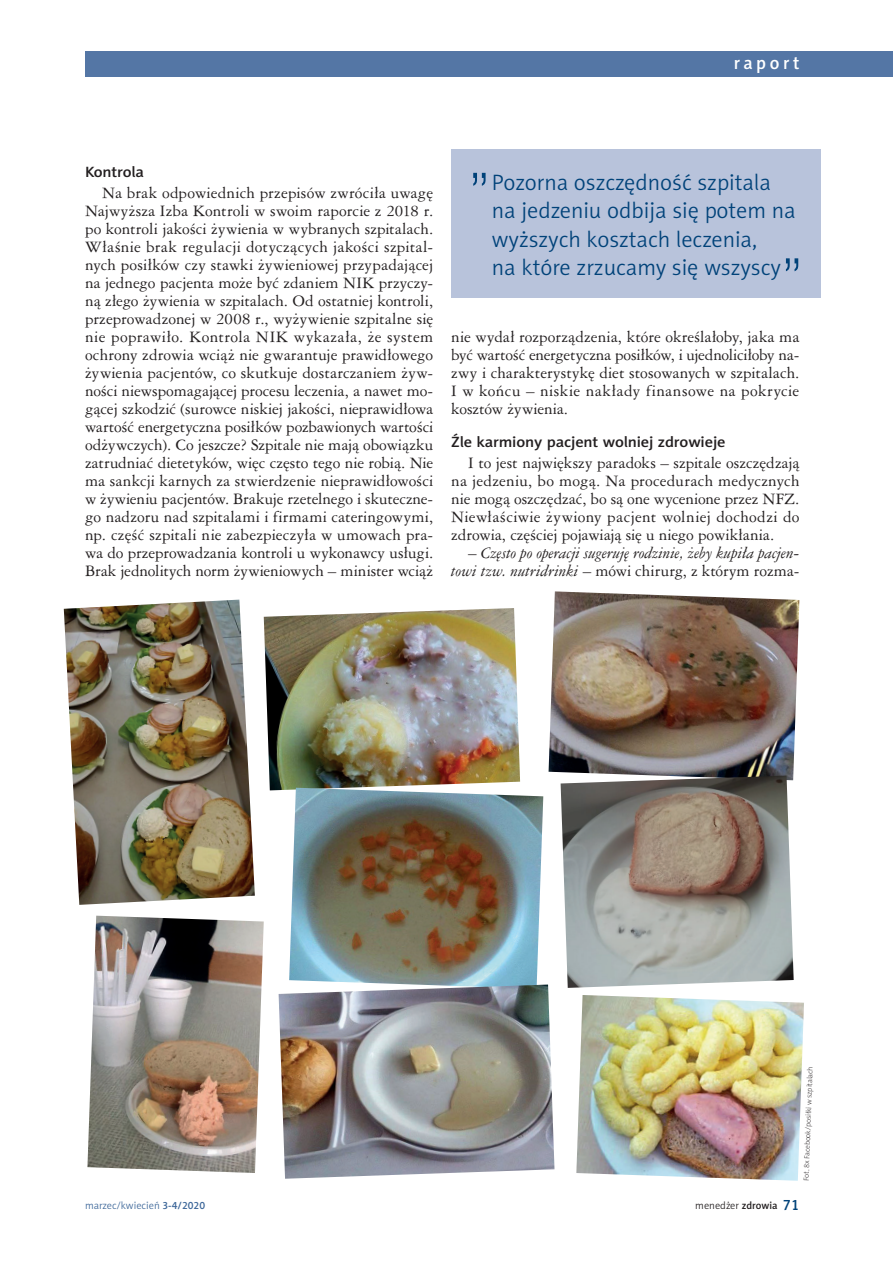
<style>
.page{position:relative;width:893px;height:1263px;background:#fff}
.page>*{position:absolute;margin:0;border:0;box-sizing:border-box;transform-origin:0 0}
.t1{font:52.5px "Swis 721 Lt PL";color:#004279}
.t2{font:22.5px/28.5px "Naomi Sans EFN Light";color:#004279}
.t3{font:18px "Naomi Sans EFN Medium";letter-spacing:.2em;color:#fff}
.t4{font:15px/18px "Ameri Garmnd PL";letter-spacing:.005em;color:#231f20;text-align:justify}
.t5{font:italic 15px/18px "Ameri Garmnd PL";letter-spacing:-.005em;color:#231f20;text-align:right}
.t6{font:15px "Naomi Sans EFN Medium";letter-spacing:-.01em;color:#231f20;scale:1.1 1}
.t7{font:10.5px "Naomi Sans EFN Light";color:#3d6799}
.t8{font:10.5px "Naomi Sans EFN Light";color:#231f20}
.t9{font:7.5px "Naomi Sans EFN Thin";color:#231f20}
.s1{font-style:normal}
.s2{font-family:"Naomi Sans EFN Medium"}
.s3{font-family:"Naomi Sans EFN Medium";font-size:15px;color:#004279}
</style>
<div class="page">
<div style="left:85px;top:51px;width:808px;height:26px;background:#5476a5"></div>
<div style="left:451px;top:149px;width:370px;height:149px;background:#b8c3db"></div>
<img style="left:87px;top:916px;width:177px;height:257px">
<img style="left:264px;top:608px;width:256px;height:182px">
<img style="left:576px;top:995px;width:228px;height:186px">
<img style="left:289px;top:788px;width:254px;height:196px">
<img style="left:279px;top:984px;width:275px;height:195px">
<img style="left:549px;top:591px;width:250px;height:185px">
<img style="left:64px;top:600px;width:191px;height:305px">
<img style="left:561px;top:776px;width:233px;height:212px">
<p class="t3" style="left:734px;top:52px;width:67px">raport</p>
<p class="t6" style="left:85px;top:163px;width:55px">Kontrola</p>
<p class="t4" style="left:85px;top:183px;width:350px;text-indent:17px">Na brak odpowiednich przepisów zwróciła uwagę Najwyższa Izba Kontroli w swoim raporcie z 2018 r. po kontroli jakości żywienia w wybranych szpitalach.<br>Właśnie brak regulacji dotyczących jakości szpital&shy;nych posiłków czy stawki żywieniowej przypadającej na jednego pacjenta może być zdaniem NIK przyczy&shy;ną złego żywienia w szpitalach. Od ostatniej kontroli, przeprowadzonej w 2008 r., wyżywienie szpitalne się nie poprawiło. Kontrola NIK wykazała, że system ochrony zdrowia wciąż nie gwarantuje prawidłowego żywienia pacjentów, co skutkuje dostarczaniem żyw&shy;ności niewspomagającej procesu leczenia, a nawet mo&shy;gącej szkodzić (surowce niskiej jakości, nieprawidłowa wartość energetyczna posiłków pozbawionych wartości odżywczych). Co jeszcze? Szpitale nie mają obowiązku zatrudniać dietetyków, więc często tego nie robią. Nie ma sankcji karnych za stwierdzenie nieprawidłowości w żywieniu pacjentów. Brakuje rzetelnego i skuteczne&shy;go nadzoru nad szpitalami i firmami cateringowymi, np. część szpitali nie zabezpieczyła w umowach pra&shy;wa do przeprowadzania kontroli u wykonawcy usługi.<br>Brak jednolitych norm żywieniowych – minister wciąż</p>
<h1 class="t1" style="left:468px;top:159px;width:24px">”</h1>
<h2 class="t2" style="left:492px;top:168px;width:305px">Pozorna oszczędność szpitala na jedzeniu odbija się potem na wyższych kosztach leczenia,<br>na które zrzucamy się wszyscy</h2>
<h1 class="t1" style="left:781px;top:245px;width:24px">”</h1>
<p class="t4" style="left:451px;top:327px;width:350px">nie wydał rozporządzenia, które określałoby, jaka ma być wartość energetyczna posiłków, i ujednoliciłoby na&shy;zwy i charakterystykę diet stosowanych w szpitalach.<br>I w końcu – niskie nakłady finansowe na pokrycie kosztów żywienia.</p>
<p class="t6" style="left:451px;top:433px;width:251px">Źle karmiony pacjent wolniej zdrowieje</p>
<p class="t4" style="left:451px;top:453px;width:350px;text-indent:17px">I to jest największy paradoks – szpitale oszczędzają na jedzeniu, bo mogą. Na procedurach medycznych nie mogą oszczędzać, bo są one wycenione przez NFZ.<br>Niewłaściwie żywiony pacjent wolniej dochodzi do zdrowia, częściej pojawiają się u niego powikłania.</p>
<p class="t5" style="left:451px;top:543px;width:350px"><span class="s1">–</span> Często po operacji sugeruję rodzinie, żeby kupiła pacjen&shy;towi tzw. nutridrinki <span class="s1">– mówi chirurg, z którym rozma-</span></p>
<p class="t9" style="left:802px;top:1181px;width:116px;rotate:-88deg">Fot. 8x Facebook/posiłki w szpitalach</p>
<p class="t7" style="left:85px;top:1199px;width:122px">marzec/kwiecień <span class="s2">3-4/2020</span></p>
<p class="t8" style="left:695px;top:1199px;width:106px">menedżer <span class="s2">zdrowia</span> <span class="s3">71</span></p>
</div>
